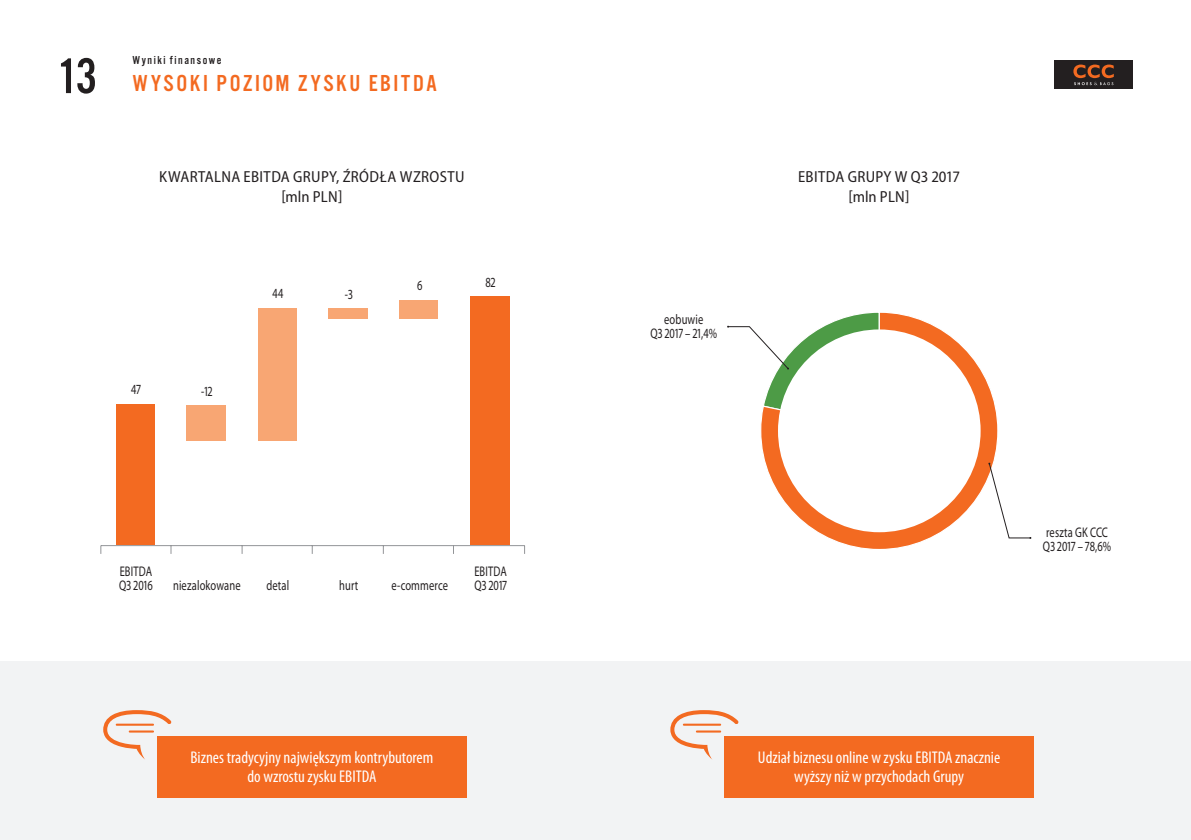
<style>
.page{position:relative;width:1191px;height:840px;background:#fff}
.page>*{position:absolute;margin:0;border:0;box-sizing:border-box;transform-origin:0 0}
.t1{font:52px "Alternate Got No 3 DOT";color:#231f20}
.t2{font:24px "Alternate Got No 3 DOT";letter-spacing:.11em;color:#f36a21}
.t3{font:condensed 17px/19px "Myriad Pro";color:#fff;text-align:center}
.t4{font:semi-condensed 16px/19.6px "Myriad Pro";letter-spacing:.02em;color:#231f20;text-align:center}
.t5{font:14px/14px "Myriad Pro";letter-spacing:.015em;color:#231f20;scale:.75 1}
.t6{font:12px "Alternate Got No 3 DOT";letter-spacing:.13em;color:#231f20}
</style>
<div class="page">
<div style="left:0;top:660px;width:1191px;height:179px;background:#f2f3f4"></div>
<svg style="left:103px;top:710px;width:68px;height:49px"></svg>
<svg style="left:670px;top:710px;width:68px;height:49px"></svg>
<div style="left:116px;top:404px;width:39px;height:141px;background:#f36a21"></div>
<div style="left:469px;top:296px;width:40px;height:249px;background:#f36a21"></div>
<div style="left:186px;top:405px;width:40px;height:35px;background:#f8a673"></div>
<div style="left:258px;top:308px;width:38px;height:132px;background:#f8a673"></div>
<div style="left:328px;top:308px;width:40px;height:10px;background:#f8a673"></div>
<div style="left:399px;top:300px;width:39px;height:18px;background:#f8a673"></div>
<hr style="left:101px;top:545px;width:423px;height:1px;background:#939598">
<svg style="left:761px;top:312px;width:237px;height:237px"></svg>
<div style="left:778px;top:329px;width:202px;height:203px;background:#fff;border-radius:50%"></div>
<svg style="left:988px;top:462px;width:43px;height:76px"></svg>
<svg style="left:727px;top:312px;width:153px;height:120px"></svg>
<div style="left:157px;top:735px;width:310px;height:62px;background:#f36a21"></div>
<div style="left:724px;top:735px;width:310px;height:62px;background:#f36a21"></div>
<div style="left:1054px;top:61px;width:79px;height:28px;background:#231f20"></div>
<svg style="left:1073px;top:64px;width:40px;height:21px"></svg>
<h1 class="t1" style="left:57px;top:49px;width:42px">13</h1>
<p class="t6" style="left:132px;top:54px;width:91px">Wyniki finansowe</p>
<h2 class="t2" style="left:132px;top:71px;width:306px">WYSOKI POZIOM ZYSKU EBITDA</h2>
<p class="t4" style="left:159px;top:167px;width:307px">KWARTALNA EBITDA GRUPY, ŹRÓDŁA WZROSTU [mln PLN]</p>
<p class="t4" style="left:798px;top:167px;width:163px">EBITDA GRUPY W Q3 2017 [mln PLN]</p>
<p class="t5" style="left:131px;top:382px;width:14px">47</p>
<p class="t5" style="left:201px;top:383px;width:17px">-12</p>
<p class="t5" style="left:272px;top:286px;width:16px">44</p>
<p class="t5" style="left:345px;top:286px;width:12px">-3</p>
<p class="t5" style="left:417px;top:278px;width:9px">6</p>
<p class="t5" style="left:485px;top:275px;width:15px">82</p>
<p class="t5" style="left:650px;top:312px;width:90px;text-align:center">eobuwie<br>Q3 2017 – 21,4%</p>
<p class="t5" style="left:119px;top:563px;width:46px">EBITDA<br>Q3 2016</p>
<p class="t5" style="left:173px;top:577px;width:92px">niezalokowane</p>
<p class="t5" style="left:266px;top:577px;width:32px">detal</p>
<p class="t5" style="left:339px;top:577px;width:27px">hurt</p>
<p class="t5" style="left:391px;top:577px;width:77px">e-commerce</p>
<p class="t5" style="left:474px;top:563px;width:45px">EBITDA<br>Q3 2017</p>
<p class="t5" style="left:1043px;top:524px;width:92px">reszta GK CCC<br>Q3 2017 – 78,6%</p>
<p class="t3" style="left:190px;top:748px;width:244px">Biznes tradycyjny największym kontrybutorem do wzrostu zysku EBITDA</p>
<p class="t3" style="left:758px;top:748px;width:244px">Udział biznesu online w zysku EBITDA znacznie wyższy niż w przychodach Grupy</p>
</div>
